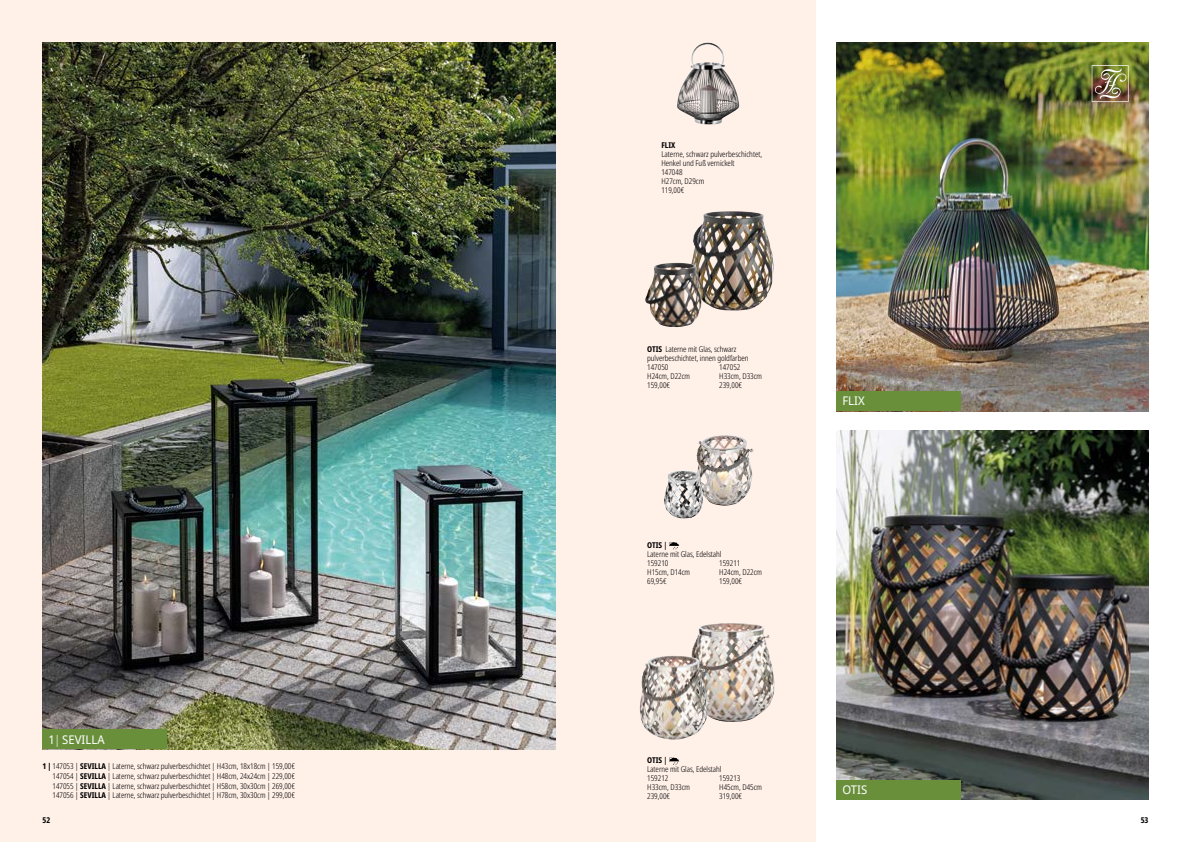
<style>
.page{position:relative;width:1191px;height:842px;background:#fff}
.page>*{position:absolute;margin:0;border:0;box-sizing:border-box;transform-origin:0 0}
.t1{font:12px "Noto Sans Display";color:#fff}
.t2{font:300 condensed 8px/9px "Noto Sans Display";color:#000}
.t3{font:700 condensed 8px "Noto Sans Display";color:#000}
.s1{font-weight:700}
.s2{font-weight:300;font-stretch:condensed}
.s3{font-weight:500}
</style>
<div class="page">
<div style="left:0;top:0;width:815px;height:842px;background:#fff0e8"></div>
<img style="left:836px;top:431px;width:312px;height:368px">
<div style="left:836px;top:780px;width:125px;height:19px;background:#698f3b"></div>
<img style="left:836px;top:43px;width:312px;height:368px">
<div style="left:836px;top:391px;width:125px;height:20px;background:#698f3b"></div>
<svg style="left:1091px;top:65px;width:37px;height:37px"></svg>
<img style="left:43px;top:43px;width:513px;height:706px">
<div style="left:43px;top:729px;width:124px;height:20px;background:#698f3b"></div>
<img style="left:677px;top:43px;width:62px;height:81px">
<img style="left:691px;top:211px;width:83px;height:99px">
<img style="left:645px;top:263px;width:56px;height:64px">
<svg style="left:669px;top:542px;width:10px;height:7px"></svg>
<img style="left:696px;top:435px;width:27px;height:69px">
<img style="left:664px;top:470px;width:39px;height:48px">
<svg style="left:669px;top:757px;width:10px;height:8px"></svg>
<img style="left:691px;top:623px;width:44px;height:91px">
<img style="left:639px;top:656px;width:69px;height:84px">
<p class="t3" style="left:661px;top:140px;width:15px">FLIX</p>
<p class="t2" style="left:661px;top:150px;width:102px">Laterne, schwarz pulverbeschichtet,<br>Henkel und Fuß vernickelt<br>147048<br>H27cm, D29cm<br>119,00€</p>
<p class="t2" style="left:647px;top:344px;width:103px"><span class="s1">OTIS</span> Laterne mit Glas, schwarz pulverbeschichtet, innen goldfarben<br>147050</p>
<p class="t2" style="left:719px;top:362px;width:23px">147052</p>
<h1 class="t1" style="left:48px;top:731px;width:58px">1<span class="s2">|</span> SEVILLA</h1>
<p class="t2" style="left:53px;top:762px;width:244px;line-height:9.6px;text-align:justify;text-indent:-10px"><span class="s1">1 |</span> 147053 | <span class="s1">SEVILLA</span> | Laterne, schwarz pulverbeschichtet | H43cm, 18x18cm | 159,00€ 147054 | <span class="s1">SEVILLA</span> | Laterne, schwarz pulverbeschichtet | H48cm, 24x24cm | 229,00€ 147055 | <span class="s1">SEVILLA</span> | Laterne, schwarz pulverbeschichtet | H58cm, 30x30cm | 269,00€ 147056 | <span class="s1">SEVILLA</span> | Laterne, schwarz pulverbeschichtet | H78cm, 30x30cm | 299,00€</p>
<p class="t2" style="left:647px;top:371px;width:44px">H24cm, D22cm</p>
<p class="t2" style="left:719px;top:371px;width:44px">H33cm, D33cm</p>
<p class="t2" style="left:647px;top:380px;width:24px">159,00€</p>
<p class="t2" style="left:719px;top:380px;width:24px">239,00€</p>
<p class="t2" style="left:647px;top:540px;width:76px"><span class="s1">OTIS</span> <span class="s3">|<br></span>Laterne mit Glas, Edelstahl<br>159210</p>
<p class="t2" style="left:719px;top:558px;width:23px">159211</p>
<p class="t2" style="left:647px;top:567px;width:44px">H15cm, D14cm</p>
<p class="t2" style="left:719px;top:567px;width:44px">H24cm, D22cm</p>
<p class="t2" style="left:647px;top:576px;width:21px">69,95€</p>
<p class="t2" style="left:719px;top:576px;width:24px">159,00€</p>
<p class="t2" style="left:647px;top:756px;width:76px"><span class="s1">OTIS</span> <span class="s3">|<br></span>Laterne mit Glas, Edelstahl<br>159212</p>
<p class="t2" style="left:719px;top:774px;width:23px">159213</p>
<p class="t2" style="left:647px;top:783px;width:44px">H33cm, D33cm</p>
<p class="t2" style="left:719px;top:783px;width:44px">H45cm, D45cm</p>
<p class="t2" style="left:647px;top:792px;width:24px">239,00€</p>
<p class="t2" style="left:719px;top:792px;width:24px">319,00€</p>
<h1 class="t1" style="left:842px;top:393px;width:24px">FLIX</h1>
<h1 class="t1" style="left:842px;top:781px;width:26px">OTIS</h1>
<p class="t3" style="left:43px;top:814px;width:9px">52</p>
<p class="t3" style="left:1140px;top:814px;width:9px">53</p>
</div>
